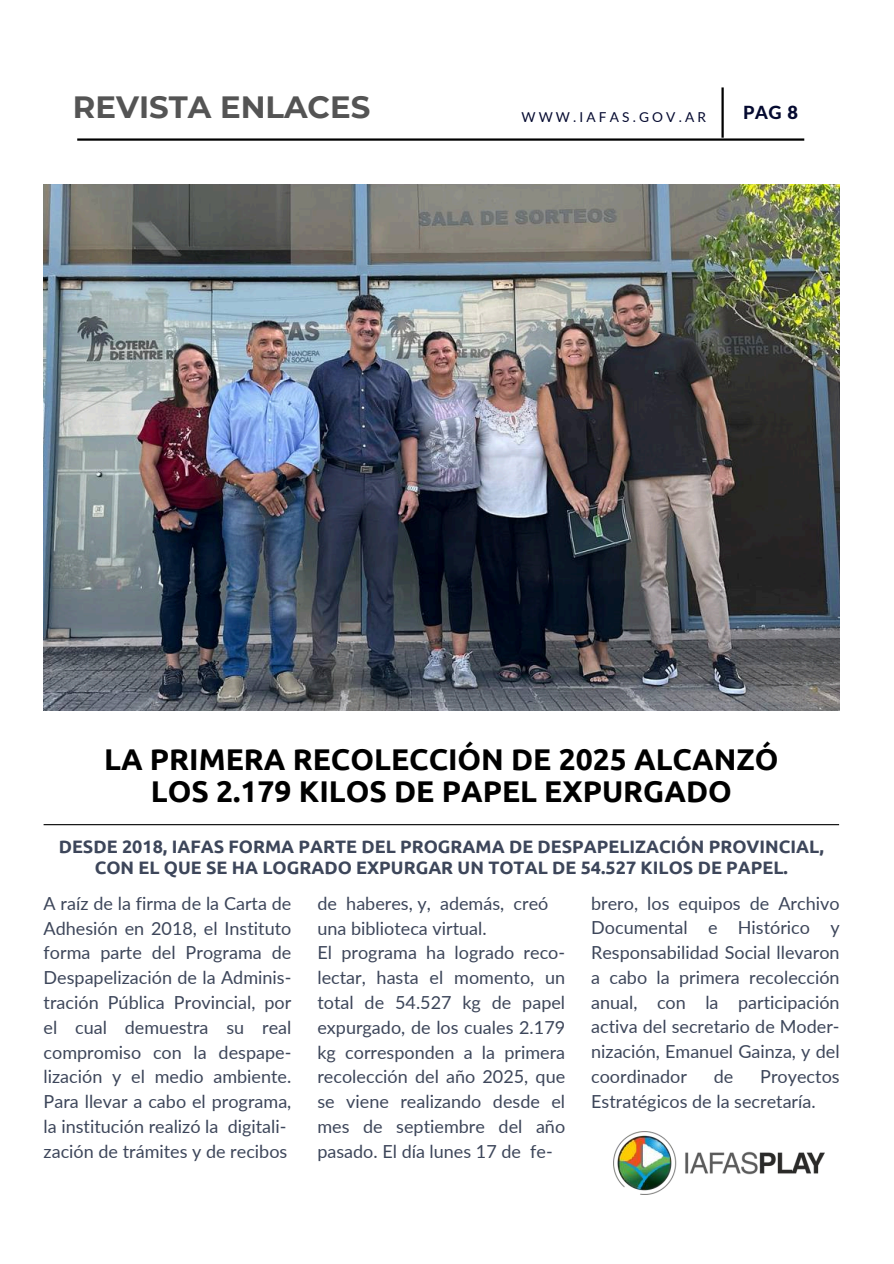
<style>
.page{position:relative;width:894px;height:1264px;background:#fff}
.page>*{position:absolute;margin:0;border:0;box-sizing:border-box;transform-origin:0 0}
.t1{font:700 30.75px "Montserrat";color:#545454}
.t2{font:700 30px/32.7px "Ubuntu";color:#000;text-align:center}
.t3{font:800 18.15px "Lato Latin";color:#050a30}
.t4{font:18px/24.8px "Lato";color:#3d465a}
.t5{font:700 18px/21.3px "Ubuntu";color:#3d465a;text-align:center}
.t6{font:13.65px "Lato";letter-spacing:.23em;color:#050a30}
.s1{font-weight:900}
</style>
<div class="page">
<hr style="left:77px;top:138px;width:727px;height:3px;background:#000">
<hr style="left:721px;top:87px;width:2px;height:51px;background:#000">
<img style="left:44px;top:184px;width:795px;height:527px">
<hr style="left:44px;top:824px;width:794px;height:1px;background:#000">
<img style="left:613px;top:1131px;width:211px;height:63px">
<p class="t1" style="left:73px;top:88px;width:299px">REVISTA ENLACES</p>
<p class="t6" style="left:521px;top:109px;width:186px">WWW.IAFAS.GOV.AR</p>
<h1 class="t3" style="left:742px;top:105px;width:56px">PAG <span class="s1">8</span></h1>
<p class="t2" style="left:104px;top:742px;width:675px">LA PRIMERA RECOLECCIÓN DE 2025 ALCANZÓ<br>LOS 2.179 KILOS DE PAPEL EXPURGADO</p>
<h2 class="t5" style="left:59px;top:835px;width:766px">DESDE 2018, IAFAS FORMA PARTE DEL PROGRAMA DE DESPAPELIZACIÓN PROVINCIAL,<br>CON EL QUE SE HA LOGRADO EXPURGAR UN TOTAL DE 54.527 KILOS DE PAPEL.</h2>
<h2 class="t4" style="left:44px;top:890px;width:249px">A raíz de la firma de la Carta de<br>Adhesión en 2018, el Instituto forma parte del Programa de<br>Despapelización de la Adminis&shy;tración Pública Provincial, por el cual demuestra su real compromiso con la despape&shy;lización y el medio ambiente.<br>Para llevar a cabo el programa, la institución realizó la digitali&shy;zación de trámites y de recibos</h2>
<p class="t4" style="left:317px;top:890px;width:249px">de haberes, y, además, creó una biblioteca virtual.<br>El programa ha logrado reco&shy;lectar, hasta el momento, un total de 54.527 kg de papel expurgado, de los cuales 2.179 kg corresponden a la primera recolección del año 2025, que se viene realizando desde el mes de septiembre del año pasado. El día lunes 17 de fe-</p>
<h1 class="t4" style="left:591px;top:890px;width:250px;text-align:justify">brero, los equipos de Archivo Documental e Histórico y Responsabilidad Social llevaron a cabo la primera recolección anual, con la participación activa del secretario de Moder&shy;nización, Emanuel Gainza, y del coordinador</h1>
<h1 class="t4" style="left:713px;top:1063px;width:21px">de</h1>
<h1 class="t4" style="left:591px;top:1063px;width:250px;text-indent:169px">Proyectos<br>Estratégicos de la secretaría.</h1>
</div>
